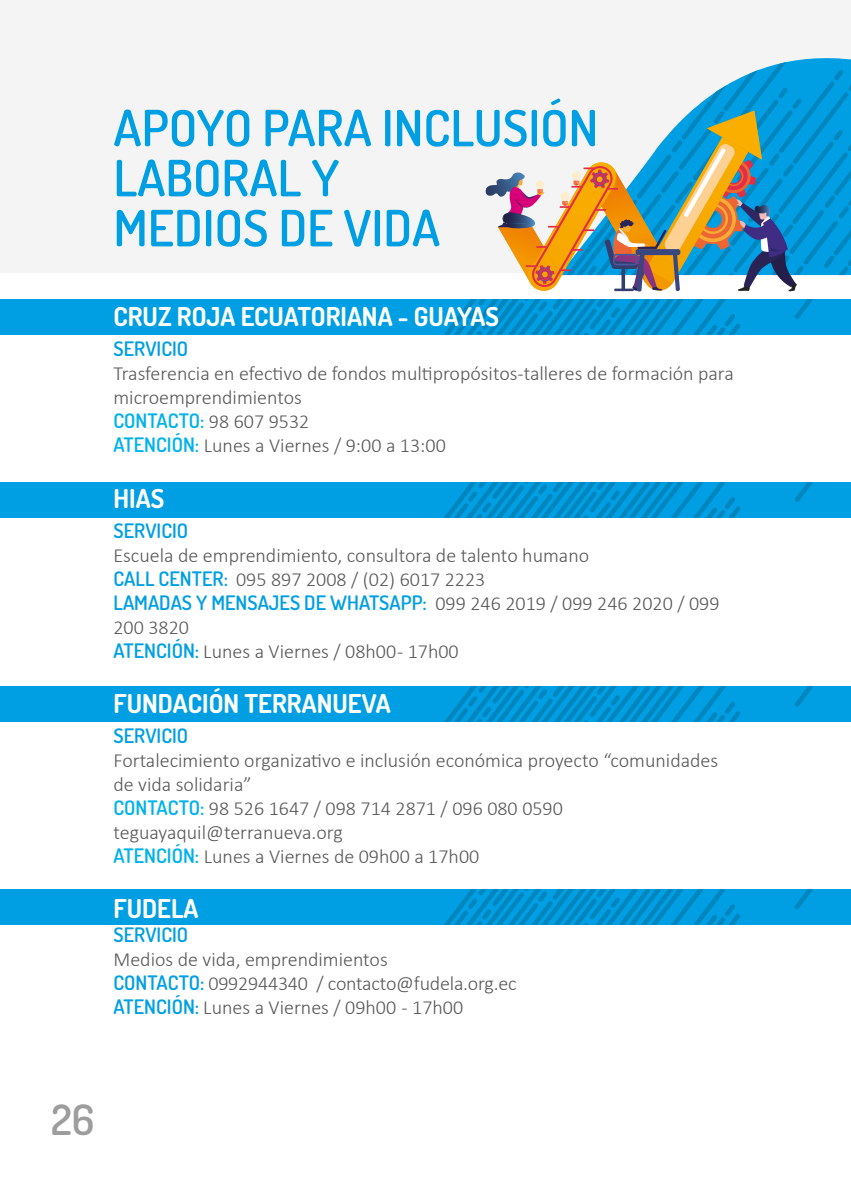
<style>
.page{position:relative;width:851px;height:1191px;background:#fff}
.page>*{position:absolute;margin:0;border:0;box-sizing:border-box;transform-origin:0 0}
.t1{font:600 50px/50px "Dosis";color:#009fe3}
.t2{font:600 42px "Dosis";color:#9d9d9c}
.t3{font:700 26px "Dosis";color:#fff}
.t4{font:300 20px/24px "Calibri";color:#575756}
.t5{font:600 20px "Dosis";color:#009fe3}
.t6{font:600 20px "Dosis";color:#00b1eb}
.s1{font-family:"Calibri";font-weight:300;color:#575756}
.s2{font-family:"Dosis";font-weight:600;color:#00b1eb}
.s3{font-family:"Dosis";font-weight:600;color:#009fe3}
</style>
<div class="page">
<div style="left:0;top:299px;width:850px;height:35px;background:#009fe3"></div>
<svg style="left:445px;top:299px;width:368px;height:35px"></svg>
<div style="left:0;top:482px;width:850px;height:35px;background:#009fe3"></div>
<svg style="left:444px;top:482px;width:369px;height:35px"></svg>
<div style="left:0;top:687px;width:850px;height:35px;background:#009fe3"></div>
<svg style="left:444px;top:687px;width:369px;height:35px"></svg>
<div style="left:0;top:889px;width:850px;height:35px;background:#009fe3"></div>
<svg style="left:445px;top:889px;width:368px;height:35px"></svg>
<div style="left:0;top:0;width:850px;height:272px;background:#f3f4f3"></div>
<svg style="left:691px;top:58px;width:159px;height:61px"></svg>
<svg style="left:797px;top:119px;width:53px;height:156px"></svg>
<svg style="left:484px;top:111px;width:313px;height:181px"></svg>
<h1 class="t1" style="left:113px;top:102px;width:486px">APOYO PARA INCLUSIÓN<br>LABORAL Y<br>MEDIOS DE VIDA</h1>
<h3 class="t3" style="left:113px;top:299px;width:387px">CRUZ ROJA ECUATORIANA - GUAYAS</h3>
<p class="t5" style="left:113px;top:335px;width:76px">SERVICIO</p>
<p class="t4" style="left:113px;top:361px;width:621px">Trasferencia en efectivo de fondos multipropósitos-talleres de formación para microemprendimientos</p>
<p class="t6" style="left:113px;top:407px;width:197px">CONTACTO: <span class="s1">98 607 9532</span></p>
<p class="t4" style="left:113px;top:433px;width:334px"><span class="s2">ATENCIÓN:</span> Lunes a Viernes / 9:00 a 13:00</p>
<h3 class="t3" style="left:113px;top:482px;width:52px">HIAS</h3>
<p class="t5" style="left:113px;top:518px;width:76px">SERVICIO</p>
<p class="t4" style="left:113px;top:543px;width:477px">Escuela de emprendimiento, consultora de talento humano</p>
<p class="t5" style="left:113px;top:566px;width:57px">CALL CENTER</p>
<p class="t4" style="left:224px;top:567px;width:263px"><span class="s3">:</span> 095 897 2008 / (02) 6017 2223</p>
<p class="t5" style="left:113px;top:590px;width:22px">LAMADAS</p>
<p class="t5" style="left:196px;top:590px;width:28px">Y MENSAJES</p>
<p class="t5" style="left:304px;top:590px;width:67px">DE WHATSAPP</p>
<p class="t4" style="left:422px;top:591px;width:298px"><span class="s3">:</span> 099 246 2019 / 099 246 2020 / 099</p>
<p class="t4" style="left:113px;top:615px;width:347px">200 3820<br><span class="s3">ATENCIÓN:</span> Lunes a Viernes / 08h00 - 17h00</p>
<h3 class="t3" style="left:113px;top:687px;width:278px">FUNDACIÓN TERRANUEVA</h3>
<p class="t5" style="left:113px;top:723px;width:76px">SERVICIO</p>
<p class="t4" style="left:113px;top:748px;width:606px">Fortalecimiento organizativo e inclusión económica proyecto “comunidades de vida solidaria”<br><span class="s2">CONTACTO:</span> 98 526 1647 / 098 714 2871 / 096 080 0590 teguayaquil@terranueva.org<br><span class="s2">ATENCIÓN:</span> Lunes a Viernes de 09h00 a 17h00</p>
<h3 class="t3" style="left:113px;top:892px;width:87px">FUDELA</h3>
<p class="t5" style="left:113px;top:922px;width:76px">SERVICIO</p>
<p class="t4" style="left:113px;top:947px;width:404px">Medios de vida, emprendimientos<br><span class="s3">CONTACTO:</span> 0992944340 / contacto@fudela.org.ec<br><span class="s3">ATENCIÓN:</span> Lunes a Viernes / 09h00 - 17h00</p>
<h2 class="t2" style="left:51px;top:1092px;width:45px">26</h2>
</div>
